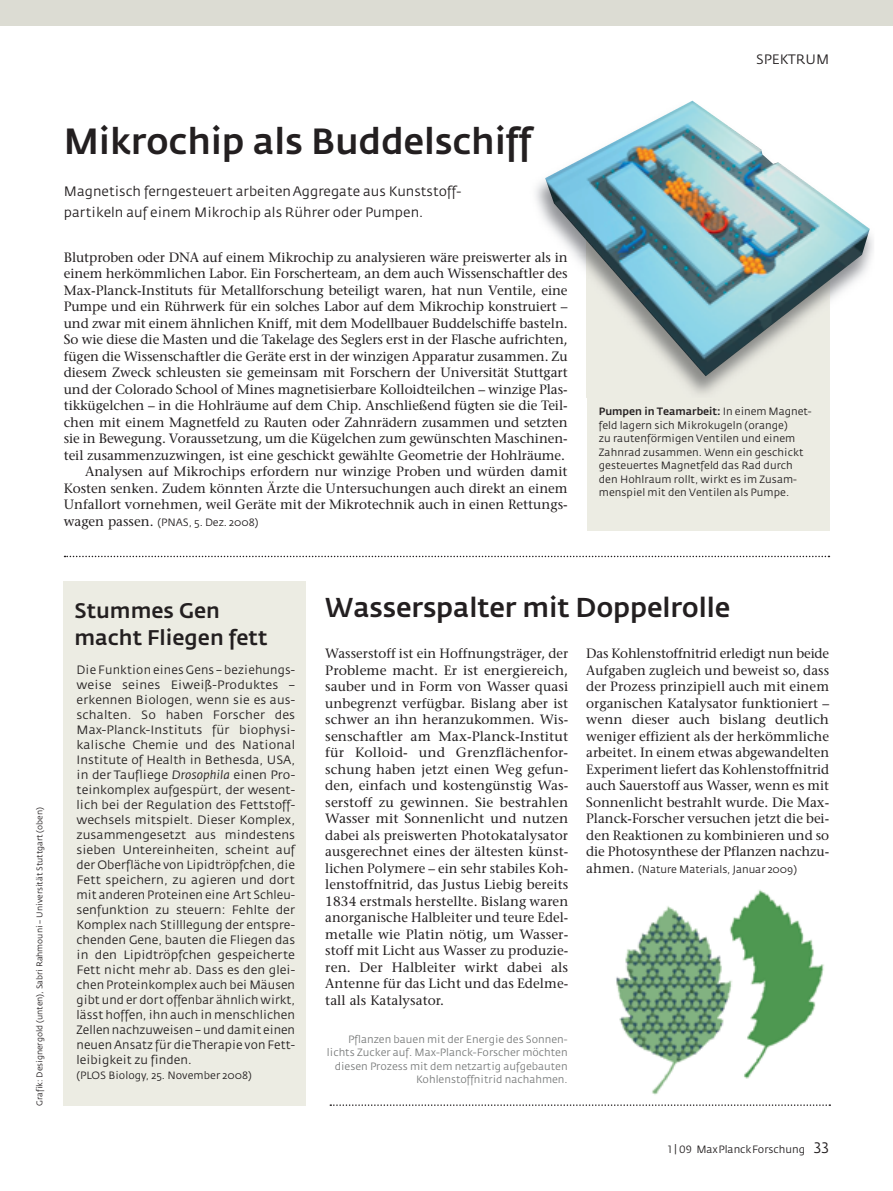
<style>
.page{position:relative;width:893px;height:1191px;background:#fff}
.page>*{position:absolute;margin:0;border:0;box-sizing:border-box;transform-origin:0 0}
.t1{font:500 36px "Fedra Sans";letter-spacing:-.005em;color:#231f20}
.t2{font:500 27px "Fedra Sans";letter-spacing:-.005em;color:#231f20}
.t3{font:500 21px/27px "Fedra Sans";color:#231f20}
.t4{font:13.5px/16.5px "Stone Serif";letter-spacing:-.005em;color:#231f20;text-align:justify}
.t5{font:13.5px/21px "Fedra Sans";letter-spacing:.005em;color:#231f20}
.t6{font:12px/15px "Fedra Sans";letter-spacing:.005em;color:#231f20;text-align:justify}
.t7{font:10.5px/13.5px "Fedra Sans";letter-spacing:.005em;color:#231f20}
.t8{font:10.5px/13.5px "Fedra Sans";color:#7a7c7c;text-align:right}
.t9{font:8.25px "Fedra Sans";color:#231f20}
.s1{font-family:"Stone Serif";font-size:13.5px}
.s2{font-weight:500}
.s3{font-style:italic}
.s4{font-family:"Fedra Sans Book SC"}
.s5{font-family:"Fedra Sans Book SC";font-size:15px}
</style>
<div class="page">
<img style="left:616px;top:890px;width:215px;height:216px">
<div style="left:587px;top:239px;width:242px;height:291px;background:#ecece3"></div>
<div style="left:64px;top:581px;width:242px;height:524px;background:#ecece3"></div>
<img style="left:545px;top:101px;width:325px;height:275px">
<svg style="left:65px;top:556px;width:764px;height:1px"></svg>
<svg style="left:330px;top:1104px;width:500px;height:2px"></svg>
<div style="left:0;top:0;width:893px;height:26px;background:#dcdcd3"></div>
<p class="t1" style="left:64px;top:127px;width:470px">Mikrochip als Buddelschiff</p>
<p class="t5" style="left:64px;top:182px;width:399px">Magnetisch ferngesteuert arbeiten Aggregate aus Kunststoff&shy;partikeln auf einem Mikrochip als Rührer oder Pumpen.</p>
<p class="t4" style="left:64px;top:250px;width:505px;text-align:right">Blutproben oder DNA auf einem Mikrochip zu analysieren wäre preiswerter als in einem herkömmlichen Labor. Ein Forscherteam, an dem auch Wissenschaftler des Max-Planck-Instituts für Metallforschung beteiligt waren, hat nun Ventile, eine Pumpe und ein Rührwerk für ein solches Labor auf dem Mikrochip konstruiert – und zwar mit einem ähnlichen Kniff, mit dem Modellbauer Buddelschiffe basteln.<br>So wie diese die Masten und die Takelage des Seglers erst in der Flasche aufrichten, fügen die Wissenschaftler die Geräte erst in der winzigen Apparatur zusammen. Zu diesem Zweck schleusten sie gemeinsam mit Forschern der Universität Stuttgart und der Colorado School of Mines magnetisierbare Kolloidteilchen – winzige Plas&shy;tikkügelchen – in die Hohlräume auf dem Chip. Anschließend fügten sie die Teil&shy;chen mit einem Magnetfeld zu Rauten oder Zahnrädern zusammen und setzten sie in Bewegung. Voraussetzung, um die Kügelchen zum gewünschten Maschinen&shy;teil zusammenzuzwingen, ist eine geschickt gewählte Geometrie der Hohlräume.<br>Analysen auf Mikrochips erfordern nur winzige Proben und würden damit Kosten senken. Zudem könnten Ärzte die Untersuchungen auch direkt an einem Unfallort vornehmen, weil Geräte mit der Mikrotechnik auch in einen Rettungs-</p>
<p class="t7" style="left:64px;top:516px;width:196px"><span class="s1">wagen passen.</span> (PNAS, 5. Dez. 2008)</p>
<p class="t5" style="left:756px;top:50px;width:75px">SPEKTRUM</p>
<p class="t7" style="left:599px;top:406px;width:214px"><span class="s2">Pumpen in Teamarbeit:</span> In einem Magnet&shy;feld lagern sich Mikrokugeln (orange)<br>zu rautenförmigen Ventilen und einem Zahnrad zusammen. Wenn ein geschickt gesteuertes Magnetfeld das Rad durch den Hohlraum rollt, wirkt es im Zusam&shy;menspiel mit den Ventilen als Pumpe.</p>
<p class="t9" style="left:36px;top:1106px;width:300px;rotate:-90deg">Grafik: Designergold (unten), Sabri Rahmouni – Universität Stuttgart (oben)</p>
<p class="t3" style="left:74px;top:599px;width:195px">Stummes Gen macht Fliegen fett</p>
<p class="t6" style="left:77px;top:663px;width:220px">Die Funktion eines Gens – beziehungs&shy;weise seines Eiweiß-Produktes – erkennen Biologen, wenn sie es aus - schalten. So haben Forscher des Max-Planck-Instituts für biophysi&shy;kalische Chemie und des National Institute of Health in Bethesda, USA, in der Taufliege <span class="s3">Drosophila</span> einen Pro&shy;teinkomplex aufgespürt, der wesent&shy;lich bei der Regulation des Fettstoff&shy;wechsels mitspielt. Dieser Komplex, zusammengesetzt aus mindestens sieben Untereinheiten, scheint auf der Oberfläche von Lipidtröpfchen, die Fett speichern, zu agieren und dort mit anderen Proteinen eine Art Schleu&shy;senfunktion zu steuern: Fehlte der Komplex nach Stilllegung der entspre&shy;chenden Gene, bauten die Fliegen das in den Lipidtröpfchen gespeicherte Fett nicht mehr ab. Dass es den glei&shy;chen Proteinkomplex auch bei Mäusen gibt und er dort offenbar ähnlich wirkt, lässt hoffen, ihn auch in menschlichen Zellen nachzuweisen – und damit einen neuen Ansatz für die Therapie von Fett&shy;leibigkeit zu finden.</p>
<p class="t7" style="left:77px;top:1069px;width:177px">(PLOS Biology, 25. November 2008)</p>
<p class="t2" style="left:325px;top:597px;width:407px">Wasserspalter mit Doppelrolle</p>
<p class="t4" style="left:325px;top:646px;width:244px">Wasserstoff ist ein Hoffnungsträger, der Probleme macht. Er ist energiereich, sauber und in Form von Wasser quasi unbegrenzt verfügbar. Bislang aber ist schwer an ihn heranzukommen. Wis&shy;senschaftler am Max-Planck-Institut für Kolloid- und Grenzflächenfor&shy;schung haben jetzt einen Weg gefun&shy;den, einfach und kostengünstig Was&shy;serstoff zu gewinnen. Sie bestrahlen Wasser mit Sonnenlicht und nutzen dabei als preiswerten Photokatalysator ausgerechnet eines der ältesten künst&shy;lichen Polymere – ein sehr stabiles Koh&shy;lenstoffnitrid, das Justus Liebig bereits 1834 erstmals herstellte. Bislang waren anorganische Halbleiter und teure Edel&shy;metalle wie Platin nötig, um Wasser&shy;stoff mit Licht aus Wasser zu produzie&shy;ren. Der Halbleiter wirkt dabei als Antenne für das Licht und das Edelme&shy;tall als Katalysator.</p>
<p class="t4" style="left:586px;top:646px;width:244px">Das Kohlenstoffnitrid erledigt nun beide Aufgaben zugleich und beweist so, dass der Prozess prinzipiell auch mit einem organischen Katalysator funktioniert – wenn dieser auch bislang deutlich weniger effizient als der herkömmliche arbeitet. In einem etwas abgewandelten Experiment liefert das Kohlenstoffnitrid auch Sauerstoff aus Wasser, wenn es mit Sonnenlicht bestrahlt wurde. Die Max-Planck-Forscher versuchen jetzt die bei&shy;den Reaktionen zu kombinieren und so die Photosynthese der Pflanzen nachzu-</p>
<p class="t7" style="left:586px;top:863px;width:212px"><span class="s1">ahmen.</span> (Nature Materials, Januar 2009)</p>
<p class="t8" style="left:327px;top:1033px;width:242px">Pflanzen bauen mit der Energie des Sonnen&shy;lichts Zucker auf. Max-Planck-Forscher möchten diesen Prozess mit dem netzartig aufgebauten Kohlenstoffnitrid nachahmen.</p>
<p class="t7" style="left:668px;top:1143px;width:163px"><span class="s4">1 | 09</span> MaxPlanckForschung <span class="s5">33</span></p>
</div>
